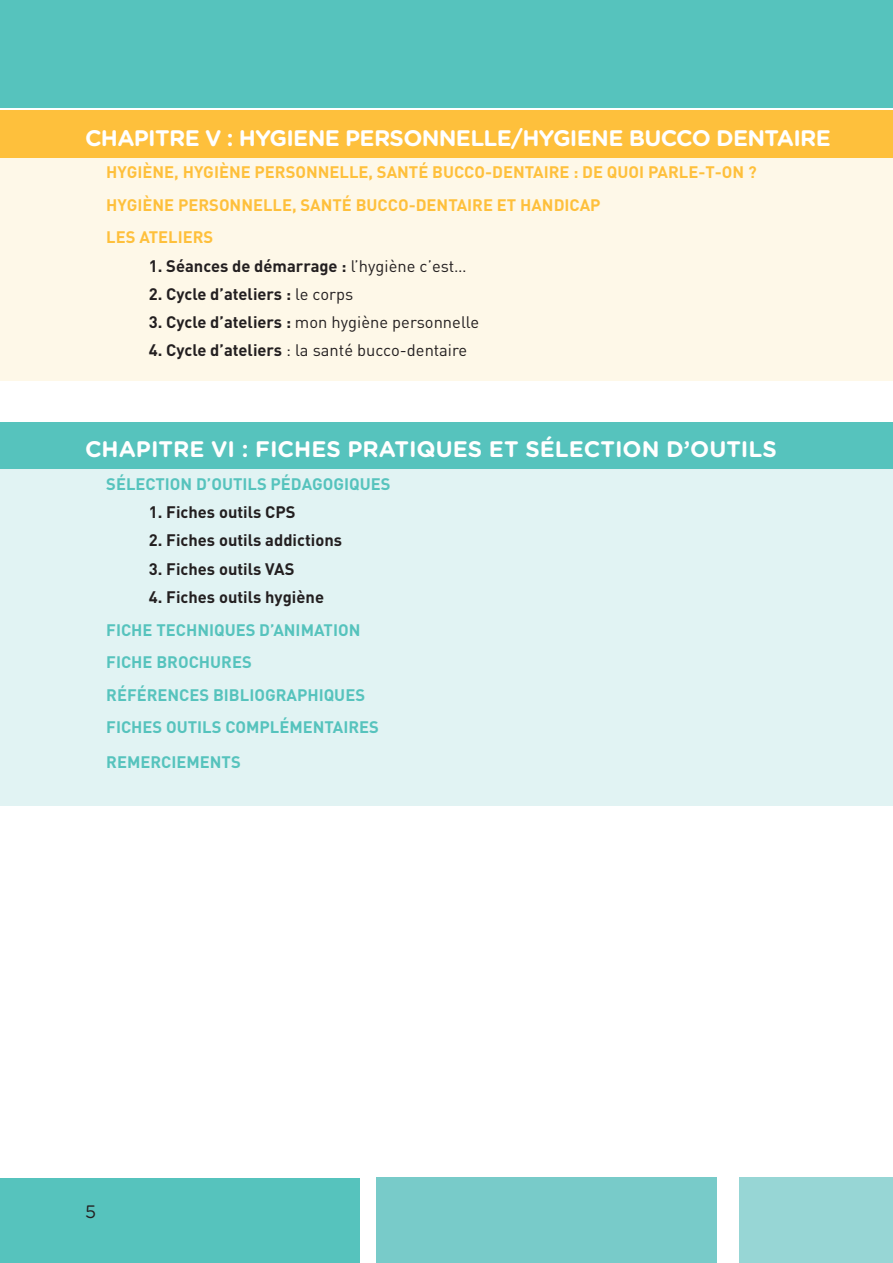
<style>
.page{position:relative;width:893px;height:1263px;background:#fff}
.page>*{position:absolute;margin:0;border:0;box-sizing:border-box;transform-origin:0 0}
.t1{font:700 22.5px "Gotham Rounded";letter-spacing:-.03em;color:#fff}
.t2{font:700 22.5px "Gotham Rounded";color:#fff}
.t3{font:18px "Gotham Rounded";color:#231f20}
.t4{font:700 16.5px "DIN";color:#231f20}
.t5{font:700 16.5px "DIN";color:#56c3bd}
.t6{font:700 16.5px "DIN";color:#fec03c}
.t7{font:500 16.5px "DIN";color:#231f20}
.s1{font-weight:500}
.s2{font-weight:700}
</style>
<div class="page">
<div style="left:0;top:1178px;width:359px;height:85px;background:#56c3bd"></div>
<div style="left:0;top:0;width:893px;height:108px;background:#56c3bd"></div>
<div style="left:376px;top:1178px;width:340px;height:85px;background:#78cbc9"></div>
<div style="left:740px;top:1178px;width:153px;height:85px;background:#97d6d5"></div>
<div style="left:0;top:158px;width:893px;height:223px;background:#fef8e8"></div>
<div style="left:0;top:422px;width:893px;height:47px;background:#56c3bd"></div>
<div style="left:0;top:469px;width:893px;height:337px;background:#e1f3f3"></div>
<div style="left:0;top:111px;width:893px;height:47px;background:#fec03c"></div>
<h1 class="t1" style="left:85px;top:121px;width:706px">CHAPITRE V : HYGIENE PERSONNELLE/HYGIENE BUCCO DENTAIRE</h1>
<p class="t6" style="left:106px;top:161px;width:86px">HYGI ÈNE, HYGI</p>
<p class="t6" style="left:219px;top:161px;width:47px">ÈNE PERSONNELLE</p>
<p class="t6" style="left:368px;top:161px;width:20px">, SANTÉ</p>
<p class="t6" style="left:432px;top:161px;width:22px">BUCCO</p>
<p class="t6" style="left:485px;top:161px;width:18px">-DENTAIRE</p>
<p class="t6" style="left:573px;top:161px;width:44px">: DE QUOI</p>
<p class="t6" style="left:648px;top:161px;width:11px">PARLE</p>
<p class="t6" style="left:698px;top:161px;width:60px">-T-ON ?</p>
<p class="t6" style="left:106px;top:194px;width:83px">HYGIÈNE PERSONNELLE</p>
<p class="t6" style="left:292px;top:194px;width:20px">, SANTÉ</p>
<p class="t6" style="left:356px;top:194px;width:22px">BUCCO</p>
<p class="t6" style="left:409px;top:194px;width:18px">-DENTAIRE</p>
<p class="t6" style="left:497px;top:194px;width:34px">ET HANDICAP</p>
<p class="t6" style="left:106px;top:226px;width:44px">LES ATELIERS</p>
<p class="t4" style="left:149px;top:255px;width:319px">1. SÉANCES DE DÉMARRAGE : <span class="s1">l’hygiène c’est…</span></p>
<p class="t4" style="left:149px;top:283px;width:206px">2. CYCLE D’ATELIERS : <span class="s1">le corps</span></p>
<p class="t7" style="left:149px;top:312px;width:332px"><span class="s2">3. CYCLE D’ATELIERS :</span> mon hygiène personnelle</p>
<p class="t7" style="left:149px;top:340px;width:320px"><span class="s2">4. CYCLE D’ATELIERS</span> : la santé bucco-dentaire</p>
<h1 class="t2" style="left:85px;top:433px;width:693px">CHAPITRE VI : FICHES PRATIQUES ET SÉLECTION D’OUTI LS</h1>
<p class="t5" style="left:106px;top:473px;width:20px">SÉLECTION</p>
<p class="t5" style="left:196px;top:473px;width:26px">D’OUTILS</p>
<p class="t5" style="left:271px;top:473px;width:11px">PÉDAGOGIQUES</p>
<p class="t4" style="left:149px;top:501px;width:148px">1. FICHES OUTILS CPS</p>
<p class="t4" style="left:149px;top:530px;width:195px">2. FICHES OUTILS ADDICTIONS</p>
<p class="t4" style="left:149px;top:558px;width:147px">3. FICHES OUTILS VAS</p>
<p class="t4" style="left:149px;top:586px;width:177px">4. FICHES OUTILS HYGIÈNE</p>
<p class="t5" style="left:106px;top:619px;width:10px">FICHE</p>
<p class="t5" style="left:156px;top:619px;width:11px">TECHNIQUES</p>
<p class="t5" style="left:259px;top:619px;width:25px">D’ANIMATION</p>
<p class="t5" style="left:106px;top:651px;width:10px">FICHE</p>
<p class="t5" style="left:156px;top:651px;width:23px">BROCHURES</p>
<p class="t5" style="left:106px;top:684px;width:42px">RÉFÉRENCES</p>
<p class="t5" style="left:213px;top:684px;width:37px">BIBLIOGRAPHIQUES</p>
<p class="t5" style="left:106px;top:716px;width:10px">FICHES</p>
<p class="t5" style="left:166px;top:716px;width:10px">OUTILS</p>
<p class="t5" style="left:225px;top:716px;width:12px">COMPLÉMENTAIRES</p>
<p class="t5" style="left:106px;top:751px;width:22px">REMERCIEMENTS</p>
<p class="t3" style="left:85px;top:1199px;width:13px">5</p>
</div>
